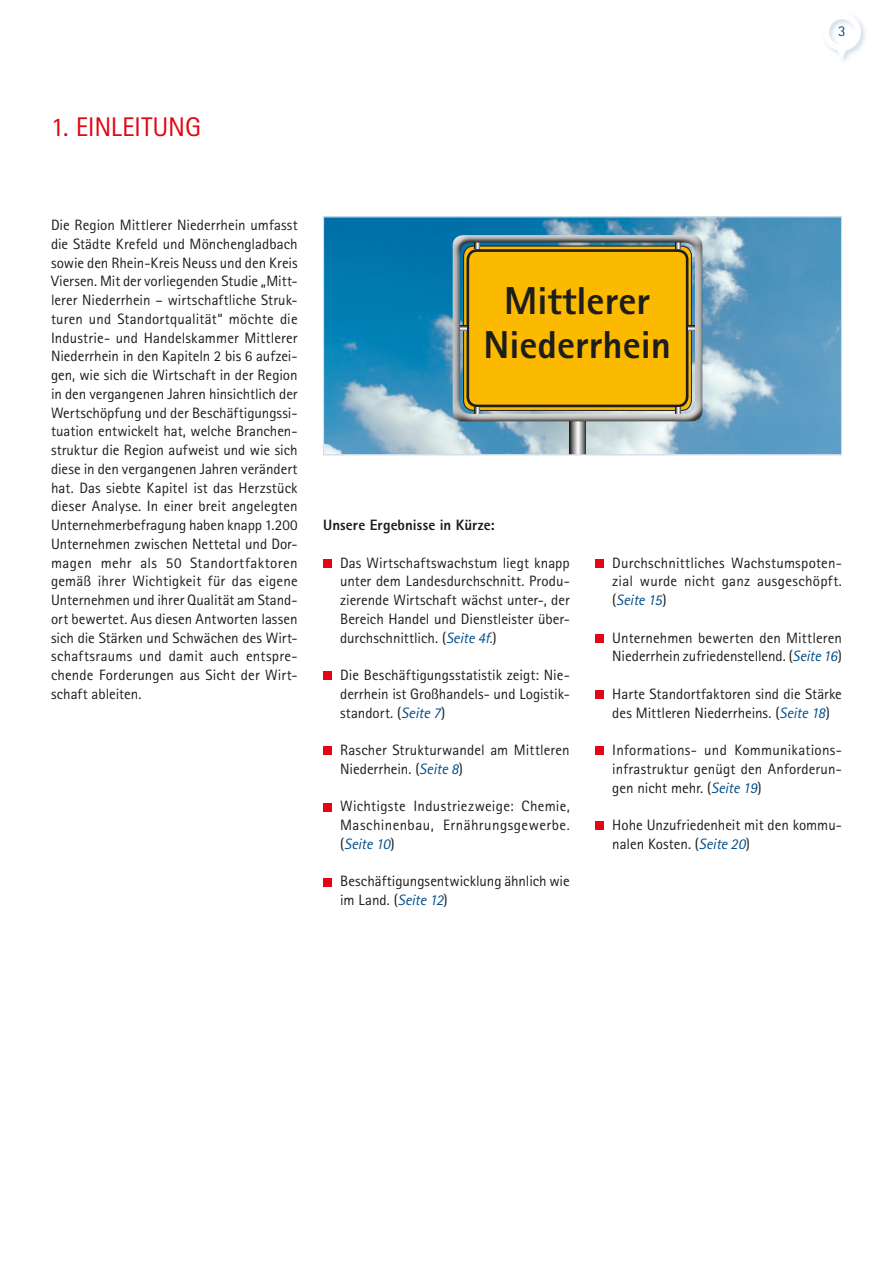
<style>
.page{position:relative;width:893px;height:1263px;background:#fff}
.page>*{position:absolute;margin:0;border:0;box-sizing:border-box;transform-origin:0 0}
.t1{font:800 39px/43.5px "Rotis Sans Serif Pro";color:#1d1d1b;text-align:center}
.t2{font:27px "Rotis Sans Serif Pro";letter-spacing:-.01em;color:#e30614}
.t3{font:15px/18.8px "Rotis Sans Serif Pro";color:#1d1d1b;text-align:justify}
.t4{font:800 15px "Rotis Sans Serif Pro";letter-spacing:.005em;color:#1d1d1b}
.t5{font:15px "Rotis Sans Serif Pro";color:#004c89}
.s1{font-style:italic;color:#004c89}
</style>
<div class="page">
<div style="left:821px;top:11px;width:48px;height:55px;background:#004c89;opacity:.18"></div>
<svg style="left:823px;top:13px;width:38px;height:46px"></svg>
<hr style="left:0;top:0;width:1px;height:1263px;background:#d3deeb">
<div style="left:323px;top:559px;width:9px;height:9px;background:#e30614"></div>
<div style="left:323px;top:672px;width:9px;height:8px;background:#e30614"></div>
<div style="left:323px;top:747px;width:9px;height:8px;background:#e30614"></div>
<div style="left:323px;top:803px;width:9px;height:8px;background:#e30614"></div>
<div style="left:323px;top:878px;width:9px;height:8px;background:#e30614"></div>
<div style="left:595px;top:559px;width:9px;height:9px;background:#e30614"></div>
<div style="left:595px;top:634px;width:9px;height:9px;background:#e30614"></div>
<div style="left:595px;top:690px;width:9px;height:9px;background:#e30614"></div>
<div style="left:595px;top:747px;width:9px;height:8px;background:#e30614"></div>
<div style="left:595px;top:822px;width:9px;height:8px;background:#e30614"></div>
<img style="left:325px;top:218px;width:515px;height:235px">
<svg style="left:570px;top:423px;width:15px;height:30px"></svg>
<div style="left:451px;top:236px;width:252px;height:187px;background:#1d1d1b;opacity:.75"></div>
<div style="left:323px;top:216px;width:519px;height:239px;border:1px solid #d3deeb"></div>
<div style="left:0;top:193px;width:43px;height:1070px;background:#fff"></div>
<h2 class="t2" style="left:51px;top:111px;width:152px">1. EINLEITUNG</h2>
<p class="t5" style="left:838px;top:22px;width:9px">3</p>
<p class="t3" style="left:51px;top:216px;width:248px">Die Region Mittlerer Niederrhein umfasst die Städte Krefeld und Mönchengladbach sowie den Rhein-Kreis Neuss und den Kreis Viersen. Mit der vorliegenden Studie „Mitt&shy;lerer Niederrhein – wirtschaftliche Struk&shy;turen und Standortqualität“ möchte die Industrie- und Handelskammer Mittlerer Niederrhein in den Kapiteln 2 bis 6 aufzei&shy;gen, wie sich die Wirtschaft in der Region in den vergangenen Jahren hinsichtlich der Wertschöpfung und der Beschäftigungssi&shy;tuation entwickelt hat, welche Branchen&shy;struktur die Region aufweist und wie sich diese in den vergangenen Jahren verändert hat. Das siebte Kapitel ist das Herzstück dieser Analyse. In einer breit angelegten Unternehmerbefragung haben knapp 1.200<br>Unternehmen zwischen Nettetal und Dor&shy;magen mehr als 50 Standortfaktoren gemäß ihrer Wichtigkeit für das eigene Unternehmen und ihrer Qualität am Stand&shy;ort bewertet. Aus diesen Antworten lassen sich die Stärken und Schwächen des Wirt&shy;schaftsraums und damit auch entspre&shy;chende Forderungen aus Sicht der Wirt&shy;schaft ableiten.</p>
<h1 class="t1" style="left:483px;top:279px;width:189px">Mittlerer<br>Niederrhein</h1>
<p class="t4" style="left:323px;top:515px;width:173px">Unsere Ergebnisse in Kürze:</p>
<p class="t3" style="left:340px;top:553px;width:231px">Das Wirtschaftswachstum liegt knapp unter dem Landesdurchschnitt. Produ&shy;zierende Wirtschaft wächst unter-, der Bereich Handel und Dienstleister über&shy;durchschnittlich. (<span class="s1">Seite 4f.</span>)</p>
<p class="t3" style="left:340px;top:666px;width:231px">Die Beschäftigungsstatistik zeigt: Nie&shy;derrhein ist Großhandels- und Logistik&shy;standort. (<span class="s1">Seite 7</span>)</p>
<p class="t3" style="left:340px;top:741px;width:231px">Rascher Strukturwandel am Mittleren<br>Niederrhein. (<span class="s1">Seite 8</span>)</p>
<p class="t3" style="left:340px;top:797px;width:231px">Wichtigste Industriezweige: Chemie, Maschinenbau, Ernährungsgewerbe. (<span class="s1">Seite 10</span>)</p>
<p class="t3" style="left:340px;top:872px;width:231px">Beschäftigungsentwicklung ähnlich wie im Land. (<span class="s1">Seite 12</span>)</p>
<p class="t3" style="left:612px;top:553px;width:231px">Durchschnittliches Wachstumspoten&shy;zial wurde nicht ganz ausgeschöpft. (<span class="s1">Seite 15</span>)</p>
<p class="t3" style="left:612px;top:628px;width:231px">Unternehmen bewerten den Mittleren<br>Niederrhein zufriedenstellend. (<span class="s1">Seite 16</span>)</p>
<p class="t3" style="left:612px;top:684px;width:231px">Harte Standortfaktoren sind die Stärke des Mittleren Niederrheins. (<span class="s1">Seite 18</span>)</p>
<p class="t3" style="left:612px;top:741px;width:231px">Informations- und Kommunikations&shy;infrastruktur genügt den Anforderun&shy;gen nicht mehr. (<span class="s1">Seite 19</span>)</p>
<p class="t3" style="left:612px;top:816px;width:231px">Hohe Unzufriedenheit mit den kommu&shy;nalen Kosten. (<span class="s1">Seite 20</span>)</p>
</div>
